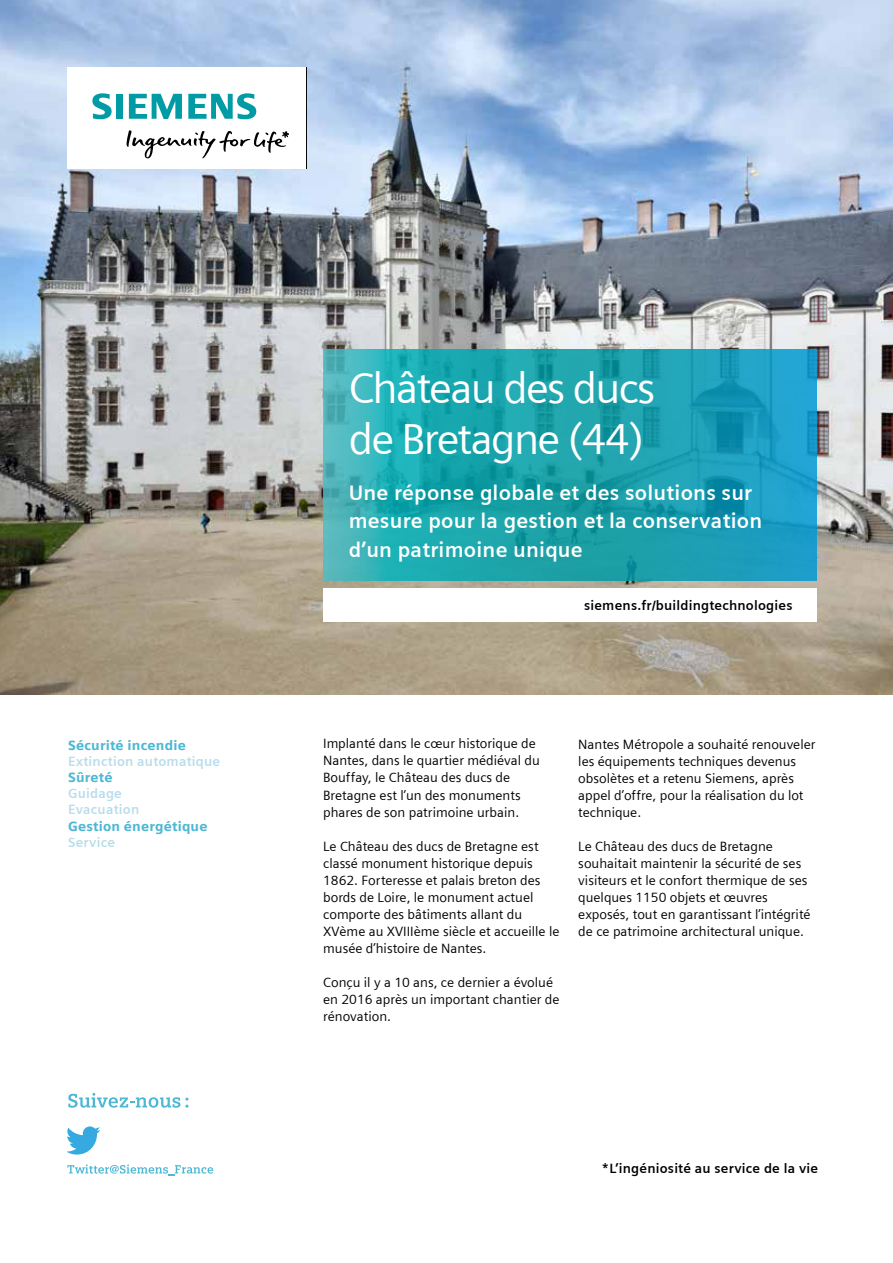
<style>
.page{position:relative;width:893px;height:1263px;background:#fff}
.page>*{position:absolute;margin:0;border:0;box-sizing:border-box;transform-origin:0 0}
.t1{font:43.5px/51px "Siemens Sans";letter-spacing:-.04em;color:#fff}
.t2{font:700 21px/28.5px "Siemens Sans";letter-spacing:.01em;color:#fff}
.t3{font:13.5px/17px "Siemens Sans";color:#000}
.t4{font:700 13.5px "Siemens Sans";letter-spacing:.015em;color:#000}
.t5{font:700 13.5px/16.2px "Siemens Sans";letter-spacing:.015em;color:#b7ddeb}
.t6{font:900 13.5px "Siemens Sans";letter-spacing:.015em;color:#4eb8d4}
</style>
<div class="page">
<img style="left:0;top:0;width:893px;height:695px">
<svg style="left:323px;top:349px;width:493px;height:231px;background:#1fa4b3"></svg>
<div style="left:323px;top:589px;width:493px;height:33px;background:#fff"></div>
<div style="left:67px;top:68px;width:239px;height:100px;background:#fff"></div>
<svg style="left:126px;top:130px;width:163px;height:28px"></svg>
<svg style="left:92px;top:93px;width:30px;height:26px"></svg>
<svg style="left:129px;top:94px;width:53px;height:25px"></svg>
<svg style="left:188px;top:93px;width:68px;height:26px"></svg>
<svg style="left:68px;top:1093px;width:120px;height:15px"></svg>
<svg style="left:67px;top:1126px;width:32px;height:28px"></svg>
<svg style="left:67px;top:1164px;width:146px;height:11px"></svg>
<p class="t6" style="left:68px;top:737px;width:119px">Sécurité incendie</p>
<p class="t5" style="left:68px;top:753px;width:154px">Extinction automatique</p>
<p class="t6" style="left:68px;top:769px;width:46px">Sûreté</p>
<p class="t5" style="left:68px;top:785px;width:73px">Guidage<br>Evacuation</p>
<p class="t6" style="left:68px;top:818px;width:141px">Gestion énergétique</p>
<p class="t5" style="left:68px;top:834px;width:49px">Service</p>
<h1 class="t1" style="left:349px;top:363px;width:308px">Château des ducs de Bretagne (44)</h1>
<h2 class="t2" style="left:349px;top:478px;width:415px">Une réponse globale et des solutions sur mesure pour la gestion et la conservation d’un patrimoine unique</h2>
<p class="t4" style="left:584px;top:597px;width:210px">siemens.fr/buildingtechnologies</p>
<p class="t3" style="left:323px;top:735px;width:218px">Implanté dans le cœur historique de Nantes, dans le quartier médiéval du Bouffay, le Château des ducs de Bretagne est l’un des monuments phares de son patrimoine urbain.</p>
<p class="t3" style="left:323px;top:837px;width:238px">Le Château des ducs de Bretagne est classé monument historique depuis 1862. Forteresse et palais breton des bords de Loire, le monument actuel comporte des bâtiments allant du XVème au XVIIIème siècle et accueille le musée d’histoire de Nantes.</p>
<p class="t3" style="left:323px;top:973px;width:238px">Conçu il y a 10 ans, ce dernier a évolué en 2016 après un important chantier de rénovation.</p>
<p class="t3" style="left:578px;top:735px;width:239px">Nantes Métropole a souhaité renouveler les équipements techniques devenus obsolètes et a retenu Siemens, après appel d’offre, pour la réalisation du lot technique.</p>
<p class="t3" style="left:578px;top:837px;width:234px">Le Château des ducs de Bretagne souhaitait maintenir la sécurité de ses visiteurs et le confort thermique de ses quelques 1150 objets et œuvres exposés, tout en garantissant l’intégrité de ce patrimoine architectural unique.</p>
<p class="t4" style="left:602px;top:1161px;width:218px">*L’ingéniosité au service de la vie</p>
</div>
